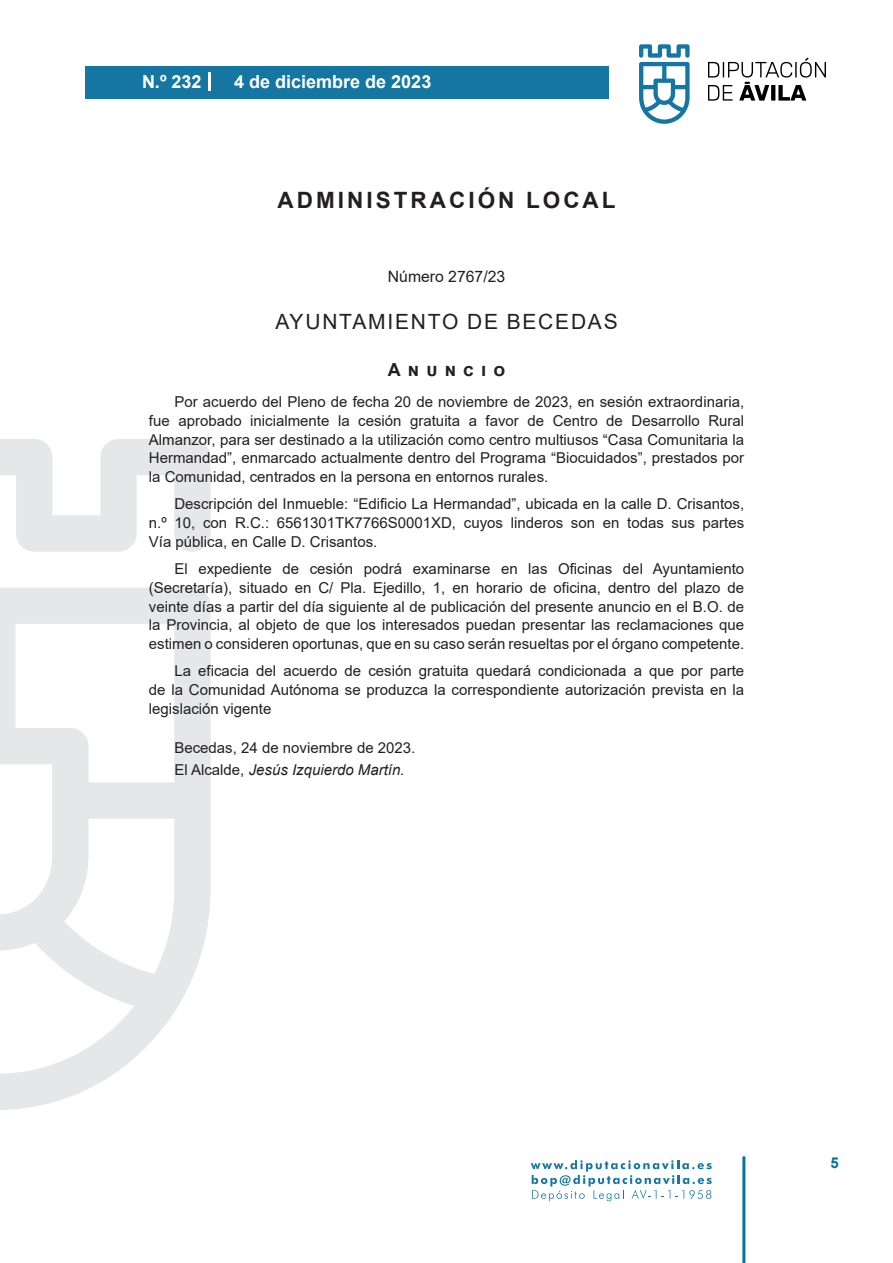
<style>
.page{position:relative;width:893px;height:1263px;background:#fff}
.page>*{position:absolute;margin:0;border:0;box-sizing:border-box;transform-origin:0 0}
.h1__secion{font:700 22.5px "Arial";letter-spacing:.135em;color:#231f20}
.h2__organismo{font:21px "Arial";letter-spacing:.085em;color:#231f20}
.t1{font:700 18px "Arial";color:#fff}
.anuncio{font:700 18px "Arial";letter-spacing:.4em;color:#231f20}
.numero{font:15.75px "Arial";color:#231f20}
.texto_normal{font:15px/18.8px "Arial";color:#231f20;text-align:justify}
.firma{font:italic 15px "Arial";color:#231f20}
.fecha{font:15px "Arial";color:#231f20}
.t2{font:700 15px "Arial";color:#04739f}
.s1{font-style:normal}
</style>
<div class="page">
<svg style="left:531px;top:1160px;width:181px;height:41px"></svg>
<div style="left:85px;top:66px;width:523px;height:33px;background:#1676a2"></div>
<svg style="left:639px;top:44px;width:51px;height:80px"></svg>
<svg style="left:708px;top:58px;width:118px;height:43px"></svg>
<hr style="left:742px;top:1156px;width:3px;height:107px;background:#04739f">
<svg style="left:208px;top:72px;width:2px;height:18px"></svg>
<svg style="left:0;top:439px;width:211px;height:671px"></svg>
<p class="t1" style="left:142px;top:69px;width:61px">N.º 232</p>
<p class="t1" style="left:234px;top:69px;width:199px">4 de diciembre de 2023</p>
<p class="h1__secion" style="left:277px;top:184px;width:340px">ADMINISTRACIÓN LOCAL</p>
<p class="numero" style="left:388px;top:266px;width:119px">Número 2767/23</p>
<p class="h2__organismo" style="left:275px;top:307px;width:344px">AYUNTAMIENTO DE BECEDAS</p>
<p class="anuncio" style="left:388px;top:357px;width:119px">Anuncio</p>
<p class="texto_normal" style="left:149px;top:392px;width:597px;text-indent:26px">Por acuerdo del Pleno de fecha 20 de noviembre de 2023, en sesión extraordinaria, fue aprobado inicialmente la cesión gratuita a favor de Centro de Desarrollo Rural Almanzor, para ser destinado a la utilización como centro multiusos “Casa Comunitaria la Hermandad”, enmarcado actualmente dentro del Programa “Biocuidados”, prestados por la Comunidad, centrados en la persona en entornos rurales.</p>
<p class="texto_normal" style="left:149px;top:495px;width:597px;text-indent:26px">Descripción del Inmueble: “Edificio La Hermandad”, ubicada en la calle D. Crisantos, n.º 10, con R.C.: 6561301TK7766S0001XD, cuyos linderos son en todas sus partes Vía pública, en Calle D. Crisantos.</p>
<p class="texto_normal" style="left:149px;top:559px;width:597px;text-indent:26px">El expediente de cesión podrá examinarse en las Oficinas del Ayuntamiento (Secretaría), situado en C/ Pla. Ejedillo, 1, en horario de oficina, dentro del plazo de veinte días a partir del día siguiente al de publicación del presente anuncio en el B.O. de la Provincia, al objeto de que los interesados puedan presentar las reclamaciones que estimen o consideren oportunas, que en su caso serán resueltas por el órgano competente.</p>
<p class="texto_normal" style="left:149px;top:662px;width:597px;text-indent:26px">La eficacia del acuerdo de cesión gratuita quedará condicionada a que por parte de la Comunidad Autónoma se produzca la correspondiente autorización prevista en la legislación vigente</p>
<p class="fecha" style="left:174px;top:738px;width:242px">Becedas, 24 de noviembre de 2023.</p>
<p class="firma" style="left:174px;top:760px;width:232px"><span class="s1">El Alcalde,</span> Jesús Izquierdo Martín.</p>
<p class="t2" style="left:831px;top:1152px;width:10px">5</p>
</div>
